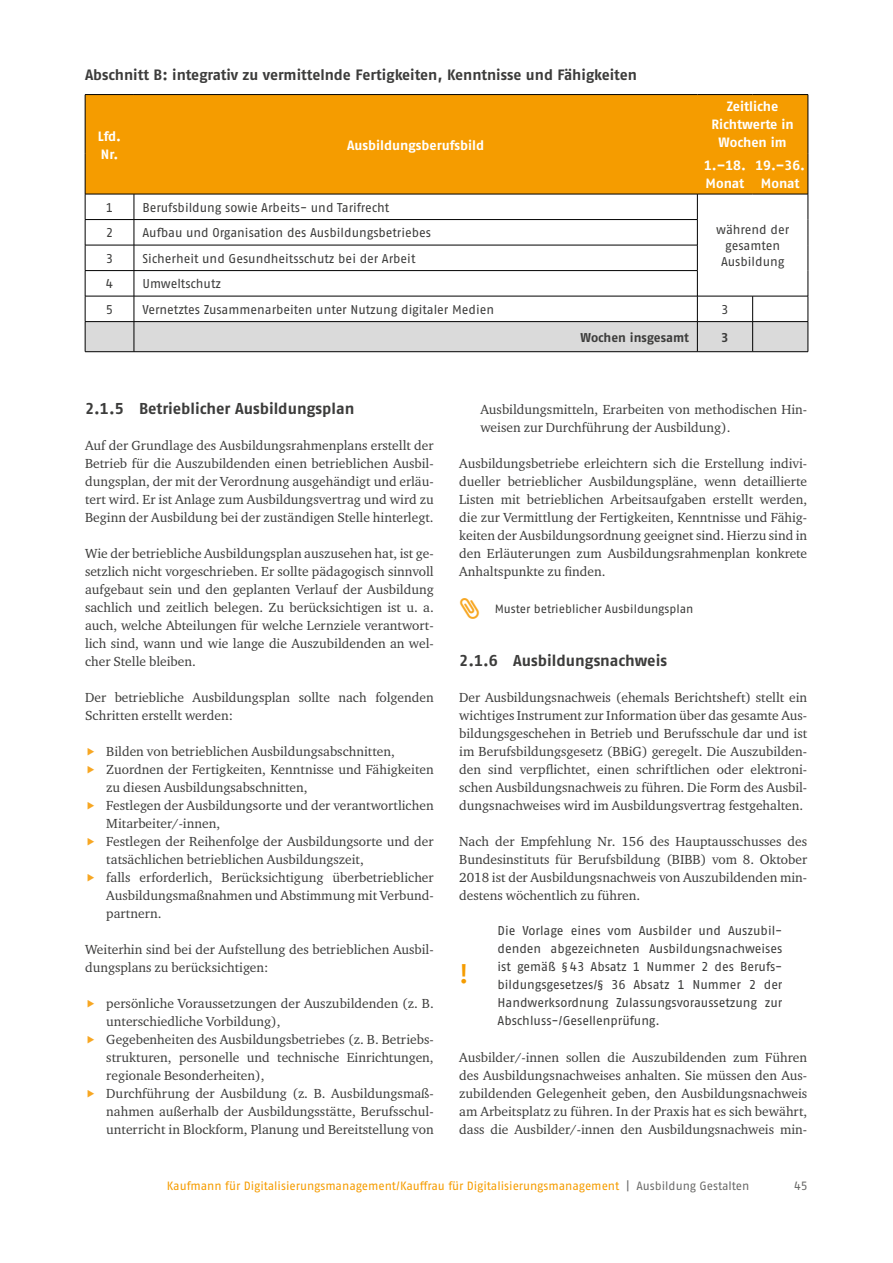
<style>
.page{position:relative;width:893px;height:1263px;background:#fff}
.page>*{position:absolute;margin:0;border:0;box-sizing:border-box;transform-origin:0 0}
.t1{font:500 27px "Fago Pro";color:#f59c00}
.id263{font:700 15.75px "Fago Pro";color:#3c3c3b}
.id959{font:700 15px "Fago Pro";letter-spacing:-.005em;color:#3c3c3b}
.id252{font:13.5px/18px "Charter ITC Pro";color:#3c3c3b;text-align:justify}
.id251{font:13.5px/18px "Charter ITC Pro";color:#3c3c3b;text-align:justify}
.id258{font:13.5px/18px "Charter ITC Pro";color:#3c3c3b}
.id257{font:13.5px/18px "Charter ITC Pro";color:#3c3c3b}
.id272{font:700 13.5px/18px "Fago Pro";color:#fff}
.id253{font:12.75px/18px "Fago Pro";letter-spacing:-.005em;color:#3c3c3b;text-align:justify}
.id269{font:12.75px "Fago Pro";color:#3c3c3b}
.id268{font:12.75px "Fago Pro";letter-spacing:-.005em;color:#3c3c3b}
.id268-2{font:700 12.75px "Fago Pro";letter-spacing:-.005em;color:#3c3c3b}
.t2{font:12px "Fago Pro";letter-spacing:-.005em;color:#f59c00}
.id278{font:12px "Fago Pro";color:#3c3c3b}
.t3{font:12px "Fago Pro";color:#6b6b6a}
.s1{color:#6b6b6a}
</style>
<div class="page">
<div style="left:86px;top:95px;width:722px;height:99px;background:#f59c00"></div>
<svg style="left:85px;top:194px;width:724px;height:157px"></svg>
<hr style="left:85px;top:321px;width:49px;height:1px;background:#000">
<hr style="left:85px;top:322px;width:1px;height:30px;background:#000">
<hr style="left:134px;top:321px;width:563px;height:1px;background:#000">
<hr style="left:134px;top:322px;width:1px;height:30px;background:#000">
<hr style="left:697px;top:321px;width:56px;height:1px;background:#000">
<hr style="left:697px;top:322px;width:1px;height:30px;background:#000">
<hr style="left:753px;top:321px;width:55px;height:1px;background:#000">
<hr style="left:752px;top:322px;width:1px;height:30px;background:#000">
<hr style="left:808px;top:322px;width:1px;height:30px;background:#000">
<hr style="left:85px;top:351px;width:49px;height:1px;background:#000">
<hr style="left:134px;top:351px;width:563px;height:1px;background:#000">
<hr style="left:697px;top:351px;width:56px;height:1px;background:#000">
<hr style="left:753px;top:351px;width:55px;height:1px;background:#000">
<hr style="left:85px;top:94px;width:49px;height:1px;background:#000">
<hr style="left:85px;top:95px;width:1px;height:58px;background:#000">
<hr style="left:134px;top:94px;width:563px;height:1px;background:#000">
<hr style="left:697px;top:94px;width:56px;height:1px;background:#000">
<hr style="left:753px;top:94px;width:55px;height:1px;background:#000">
<hr style="left:808px;top:95px;width:1px;height:58px;background:#000">
<hr style="left:85px;top:153px;width:1px;height:41px;background:#000">
<hr style="left:808px;top:153px;width:1px;height:41px;background:#000">
<hr style="left:85px;top:194px;width:49px;height:1px;background:#000">
<hr style="left:134px;top:194px;width:563px;height:1px;background:#000">
<hr style="left:697px;top:194px;width:56px;height:1px;background:#000">
<hr style="left:753px;top:194px;width:55px;height:1px;background:#000">
<p class="id959" style="left:85px;top:66px;width:553px">Abschnitt B: integrativ zu vermittelnde Fertigkeiten, Kenntnisse und Fähigkeiten</p>
<p class="id272" style="left:98px;top:127px;width:25px">Lfd.<br>Nr.</p>
<p class="id272" style="left:347px;top:136px;width:139px">Ausbildungsberufsbild</p>
<p class="id268" style="left:106px;top:200px;width:9px">1</p>
<p class="id269" style="left:142px;top:200px;width:248px">Berufsbildung sowie Arbeits- und Tarifrecht</p>
<p class="id272" style="left:711px;top:98px;width:84px;text-align:center">Zeitliche<br>Richtwerte in<br>Wochen im</p>
<p class="id272" style="left:704px;top:156px;width:43px">1.–18.</p>
<p class="id272" style="left:706px;top:174px;width:40px">Monat</p>
<p class="id272" style="left:755px;top:156px;width:51px">19.–36.</p>
<p class="id272" style="left:761px;top:174px;width:40px">Monat</p>
<p class="id268" style="left:716px;top:222px;width:75px">während der</p>
<p class="id268" style="left:725px;top:238px;width:56px">gesamten</p>
<p class="id268" style="left:721px;top:254px;width:65px">Ausbildung</p>
<p class="id268" style="left:106px;top:225px;width:9px">2</p>
<p class="id269" style="left:142px;top:225px;width:290px">Aufbau und Organisation des Ausbildungsbetriebes</p>
<p class="id268" style="left:106px;top:251px;width:9px">3</p>
<p class="id269" style="left:142px;top:251px;width:274px">Sicherheit und Gesundheitsschutz bei der Arbeit</p>
<p class="id268" style="left:106px;top:276px;width:9px">4</p>
<p class="id269" style="left:142px;top:276px;width:80px">Umweltschutz</p>
<p class="id268" style="left:106px;top:302px;width:9px">5</p>
<p class="id269" style="left:142px;top:302px;width:353px">Vernetztes Zusammenarbeiten unter Nutzung digitaler Medien</p>
<p class="id268" style="left:721px;top:302px;width:9px">3</p>
<p class="id268-2" style="left:580px;top:330px;width:110px">Wochen insgesamt</p>
<p class="id268-2" style="left:721px;top:330px;width:9px">3</p>
<h3 class="id263" style="left:85px;top:399px;width:271px">2.1.5 Betrieblicher Ausbildungsplan</h3>
<p class="id251" style="left:85px;top:436px;width:350px">Auf der Grundlage des Ausbildungsrahmenplans erstellt der Betrieb für die Auszubildenden einen betrieblichen Ausbil&shy;dungsplan, der mit der Verordnung ausgehändigt und erläu&shy;tert wird. Er ist Anlage zum Ausbildungsvertrag und wird zu Beginn der Ausbildung bei der zuständigen Stelle hinterlegt.</p>
<p class="id252" style="left:85px;top:544px;width:350px">Wie der betriebliche Ausbildungsplan auszusehen hat, ist ge&shy;setzlich nicht vorgeschrieben. Er sollte pädagogisch sinnvoll aufgebaut sein und den geplanten Verlauf der Ausbildung sachlich und zeitlich belegen. Zu berücksichtigen ist u. a. auch, welche Abteilungen für welche Lernziele verantwort&shy;lich sind, wann und wie lange die Auszubildenden an wel&shy;cher Stelle bleiben.</p>
<p class="id252" style="left:85px;top:688px;width:350px">Der betriebliche Ausbildungsplan sollte nach folgenden<br>Schritten erstellt werden:</p>
<p class="id257" style="left:106px;top:742px;width:290px">Bilden von betrieblichen Ausbildungsabschnitten,</p>
<p class="id258" style="left:106px;top:760px;width:329px">Zuordnen der Fertigkeiten, Kenntnisse und Fähigkeiten zu diesen Ausbildungsabschnitten,</p>
<p class="id258" style="left:106px;top:796px;width:329px">Festlegen der Ausbildungsorte und der verantwortlichen<br>Mitarbeiter/-innen,</p>
<p class="id258" style="left:106px;top:832px;width:329px">Festlegen der Reihenfolge der Ausbildungsorte und der tatsächlichen betrieblichen Ausbildungszeit,</p>
<p class="id258" style="left:106px;top:868px;width:329px;text-align:justify">falls erforderlich, Berücksichtigung überbetrieblicher Ausbildungsmaßnahmen und Abstimmung mit Verbund&shy;partnern.</p>
<p class="id252" style="left:85px;top:940px;width:350px">Weiterhin sind bei der Aufstellung des betrieblichen Ausbil&shy;dungsplans zu berücksichtigen:</p>
<p class="id257" style="left:106px;top:994px;width:329px">persönliche Voraussetzungen der Auszubildenden (z. B. unterschiedliche Vorbildung),</p>
<p class="id258" style="left:106px;top:1030px;width:329px;text-align:justify">Gegebenheiten des Ausbildungsbetriebes (z. B. Betriebs&shy;strukturen, personelle und technische Einrichtungen, regionale Besonderheiten),</p>
<p class="id258" style="left:106px;top:1084px;width:329px;text-align:justify">Durchführung der Ausbildung (z. B. Ausbildungsmaß&shy;nahmen außerhalb der Ausbildungsstätte, Berufsschul&shy;unterricht in Blockform, Planung und Bereitstellung von</p>
<p class="id258" style="left:480px;top:400px;width:328px">Ausbildungsmitteln, Erarbeiten von methodischen Hin&shy;weisen zur Durchführung der Ausbildung).</p>
<p class="id252" style="left:459px;top:454px;width:350px">Ausbildungsbetriebe erleichtern sich die Erstellung indivi&shy;dueller betrieblicher Ausbildungspläne, wenn detaillierte Listen mit betrieblichen Arbeitsaufgaben erstellt werden, die zur Vermittlung der Fertigkeiten, Kenntnisse und Fähig&shy;keiten der Ausbildungsordnung geeignet sind. Hierzu sind in den Erläuterungen zum Ausbildungsrahmenplan konkrete Anhaltspunkte zu finden.</p>
<p class="id278" style="left:495px;top:601px;width:200px">Muster betrieblicher Ausbildungsplan</p>
<h3 class="id263" style="left:459px;top:651px;width:209px">2.1.6 Ausbildungsnachweis</h3>
<p class="id251" style="left:459px;top:688px;width:350px">Der Ausbildungsnachweis (ehemals Berichtsheft) stellt ein wichtiges Instrument zur Information über das gesamte Aus&shy;bildungsgeschehen in Betrieb und Berufsschule dar und ist im Berufsbildungsgesetz (BBiG) geregelt. Die Auszubilden&shy;den sind verpflichtet, einen schriftlichen oder elektroni&shy;schen Ausbildungsnachweis zu führen. Die Form des Ausbil&shy;dungsnachweises wird im Ausbildungsvertrag festgehalten.</p>
<p class="id252" style="left:459px;top:832px;width:350px">Nach der Empfehlung Nr. 156 des Hauptausschusses des Bundesinstituts für Berufsbildung (BIBB) vom 8. Oktober 2018 ist der Ausbildungsnachweis von Auszubildenden min&shy;destens wöchentlich zu führen.</p>
<p class="id253" style="left:497px;top:922px;width:287px">Die Vorlage eines vom Ausbilder und Auszubil&shy;denden abgezeichneten Ausbildungsnachweises ist gemäß § 43 Absatz 1 Nummer 2 des Berufs&shy;bildungsgesetzes/§ 36 Absatz 1 Nummer 2 der Handwerksordnung Zulassungsvoraussetzung zur Abschluss-/Gesellenprüfung.</p>
<p class="id251" style="left:459px;top:1048px;width:350px">Ausbilder/-innen sollen die Auszubildenden zum Führen des Ausbildungsnachweises anhalten. Sie müssen den Aus&shy;zubildenden Gelegenheit geben, den Ausbildungsnachweis am Arbeitsplatz zu führen. In der Praxis hat es sich bewährt, dass die Ausbilder/-innen den Ausbildungsnachweis min-</p>
<h1 class="t1" style="left:459px;top:957px;width:11px">!</h1>
<p class="t2" style="left:167px;top:1178px;width:584px">Kaufmann für Digitalisierungsmanagement/Kauffrau für Digitalisierungsmanagement <span class="s1">| Ausbildung Gestalten</span></p>
<p class="t3" style="left:794px;top:1178px;width:15px">45</p>
</div>
